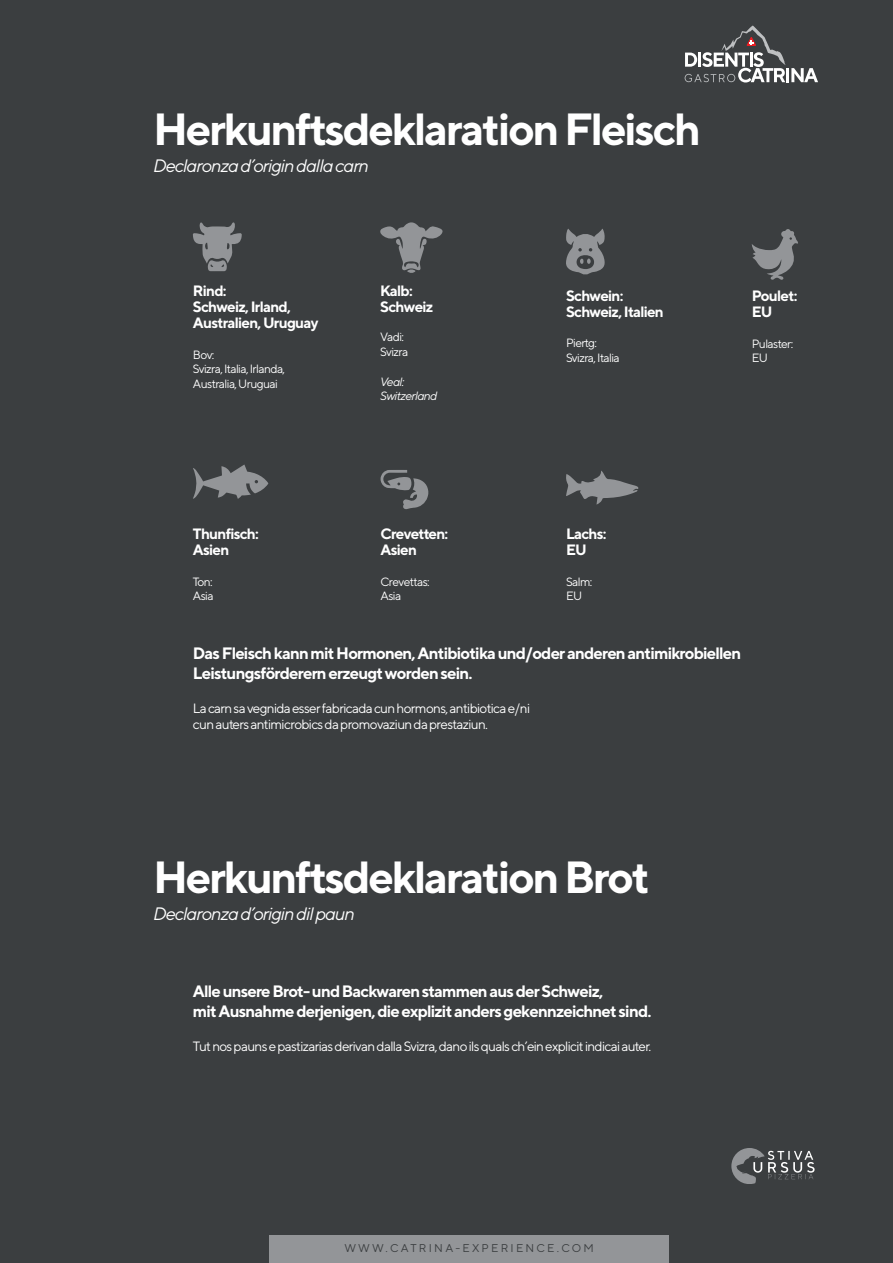
<style>
.page{position:relative;width:893px;height:1263px;background:#3b3e40}
.page>*{position:absolute;margin:0;border:0;box-sizing:border-box;transform-origin:0 0}
.t1{font:700 45px "TT Norms";letter-spacing:-.05em;color:#fff}
.t2{font:italic 18px "TT Norms";letter-spacing:-.05em;color:#fff}
.t3{font:700 16.5px/19.8px "TT Norms";letter-spacing:-.05em;color:#fff}
.t4{font:700 15px/16px "TT Norms";letter-spacing:-.05em;color:#fff}
.t5{font:13.5px/16.2px "TT Norms";letter-spacing:-.05em;color:#fff}
.t6{font:12px/14.4px "TT Norms";letter-spacing:-.05em;color:#fff}
.t7{font:italic 12px/14.4px "TT Norms";letter-spacing:-.05em;color:#fff}
.t8{font:11.25px "TT Norms";letter-spacing:.2em;color:#3b3e40}
</style>
<div class="page">
<svg style="left:193px;top:222px;width:49px;height:49px"></svg>
<svg style="left:380px;top:222px;width:63px;height:51px"></svg>
<svg style="left:566px;top:229px;width:39px;height:45px"></svg>
<svg style="left:752px;top:229px;width:46px;height:51px"></svg>
<svg style="left:566px;top:471px;width:73px;height:34px"></svg>
<svg style="left:381px;top:470px;width:47px;height:39px"></svg>
<svg style="left:193px;top:464px;width:75px;height:35px"></svg>
<svg style="left:685px;top:26px;width:133px;height:56px"></svg>
<svg style="left:731px;top:1148px;width:84px;height:36px"></svg>
<div style="left:269px;top:1235px;width:400px;height:28px;background:#939598"></div>
<h1 class="t1" style="left:153px;top:101px;width:550px">Herkunftsdeklaration Fleisch</h1>
<p class="t2" style="left:153px;top:155px;width:217px">Declaronza d’origin dalla carn</p>
<p class="t4" style="left:193px;top:283px;width:127px">Rind:<br>Schweiz, Irland,<br>Australien, Uruguay</p>
<p class="t6" style="left:193px;top:347px;width:94px">Bov:<br>Svizra, Italia, Irlanda,<br>Australia, Uruguai</p>
<p class="t4" style="left:380px;top:283px;width:55px">Kalb:<br>Schweiz</p>
<p class="t6" style="left:380px;top:329px;width:30px">Vadi:<br>Svizra</p>
<p class="t7" style="left:380px;top:374px;width:59px">Veal:<br>Switzerland</p>
<p class="t4" style="left:566px;top:287px;width:99px">Schwein:<br>Schweiz, Italien</p>
<p class="t6" style="left:566px;top:336px;width:55px">Piertg:<br>Svizra, Italia</p>
<p class="t4" style="left:752px;top:287px;width:47px">Poulet:<br>EU</p>
<p class="t6" style="left:752px;top:336px;width:43px">Pulaster:<br>EU</p>
<p class="t4" style="left:193px;top:525px;width:68px">Thunfisch:<br>Asien</p>
<p class="t6" style="left:193px;top:574px;width:22px">Ton:<br>Asia</p>
<p class="t4" style="left:381px;top:525px;width:69px">Crevetten:<br>Asien</p>
<p class="t6" style="left:381px;top:574px;width:51px">Crevettas:<br>Asia</p>
<p class="t4" style="left:566px;top:525px;width:42px">Lachs:<br>EU</p>
<p class="t6" style="left:566px;top:574px;width:28px">Salm:<br>EU</p>
<p class="t3" style="left:193px;top:643px;width:550px">Das Fleisch kann mit Hormonen, Antibiotika und/oder anderen antimikrobiellen<br>Leistungsförderern erzeugt worden sein.</p>
<p class="t5" style="left:193px;top:700px;width:339px">La carn sa vegnida esser fabricada cun hormons, antibiotica e/ni cun auters antimicrobics da promovaziun da prestaziun.</p>
<h1 class="t1" style="left:153px;top:849px;width:498px">Herkunftsdeklaration Brot</h1>
<p class="t2" style="left:153px;top:902px;width:203px">Declaronza d’origin dil paun</p>
<p class="t3" style="left:193px;top:981px;width:460px">Alle unsere Brot- und Backwaren stammen aus der Schweiz,<br>mit Ausnahme derjenigen, die explizit anders gekennzeichnet sind.</p>
<p class="t5" style="left:193px;top:1038px;width:460px">Tut nos pauns e pastizarias derivan dalla Svizra, dano ils quals ch’ein explicit indicai auter.</p>
<p class="t8" style="left:344px;top:1241px;width:251px">WWW.CATRINA-EXPERIENCE.COM</p>
</div>
